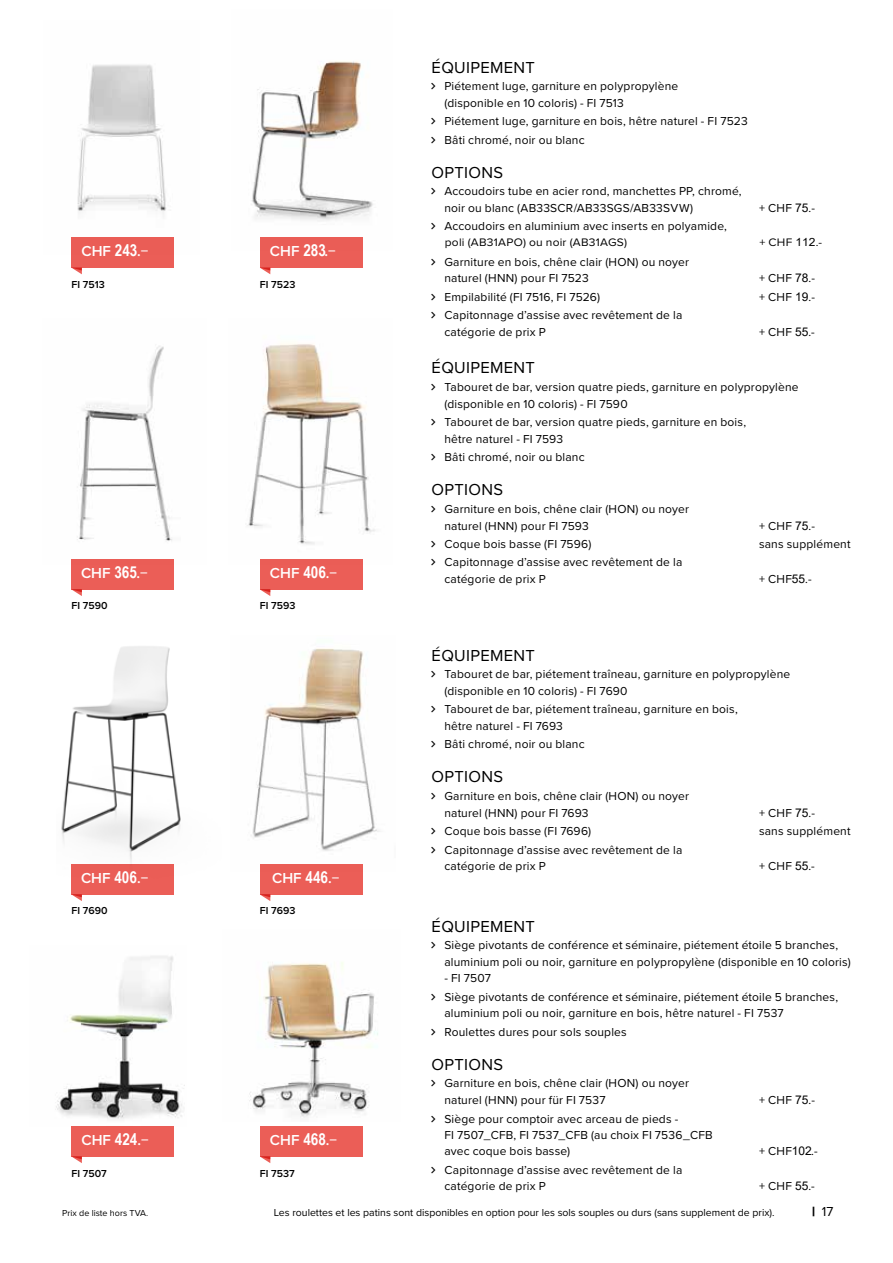
<style>
.page{position:relative;width:893px;height:1263px;background:#fff}
.page>*{position:absolute;margin:0;border:0;box-sizing:border-box;transform-origin:0 0}
.t1{font:16.5px "Proxima Nova";letter-spacing:.02em;color:#000}
.t2{font:600 15px "Proxima Nova";color:#fff}
.t3{font:13.5px "Proxima Nova";color:#000}
.t4{font:12px/16.5px "Proxima Nova";letter-spacing:.015em;color:#000}
.t5{font:11.25px "Proxima Nova";letter-spacing:.02em;color:#000;scale:1.06 1}
.t6{font:10.5px "Proxima Nova";color:#000}
.t7{font:600 10.5px "Proxima Nova";color:#000}
.t8{font:9px "Proxima Nova";color:#000}
.s1{font-family:"Arial Narrow";font-weight:700;font-size:16.5px}
.s2{font-family:"Arial"}
.s3{font-weight:900}
</style>
<div class="page">
<img style="left:71px;top:346px;width:102px;height:218px">
<img style="left:247px;top:343px;width:128px;height:221px">
<img style="left:251px;top:61px;width:122px;height:190px">
<img style="left:71px;top:64px;width:95px;height:191px">
<img style="left:61px;top:646px;width:120px;height:234px">
<img style="left:251px;top:648px;width:129px;height:224px">
<img style="left:55px;top:956px;width:130px;height:163px">
<img style="left:249px;top:962px;width:129px;height:156px">
<div style="left:72px;top:559px;width:102px;height:30px;background:#eb5e57"></div>
<svg style="left:72px;top:589px;width:10px;height:7px"></svg>
<div style="left:260px;top:559px;width:102px;height:30px;background:#eb5e57"></div>
<svg style="left:260px;top:589px;width:10px;height:7px"></svg>
<div style="left:72px;top:237px;width:102px;height:31px;background:#eb5e57"></div>
<svg style="left:72px;top:268px;width:10px;height:6px"></svg>
<div style="left:260px;top:237px;width:102px;height:31px;background:#eb5e57"></div>
<svg style="left:260px;top:268px;width:10px;height:6px"></svg>
<div style="left:72px;top:1126px;width:102px;height:30px;background:#eb5e57"></div>
<svg style="left:72px;top:1156px;width:10px;height:7px"></svg>
<div style="left:260px;top:1126px;width:102px;height:30px;background:#eb5e57"></div>
<svg style="left:260px;top:1156px;width:10px;height:7px"></svg>
<div style="left:72px;top:864px;width:102px;height:30px;background:#eb5e57"></div>
<svg style="left:72px;top:894px;width:10px;height:7px"></svg>
<div style="left:260px;top:864px;width:102px;height:30px;background:#eb5e57"></div>
<svg style="left:260px;top:894px;width:10px;height:7px"></svg>
<p class="t2" style="left:82px;top:240px;width:68px">CHF <span class="s1">243</span>.−</p>
<p class="t2" style="left:270px;top:240px;width:67px">CHF <span class="s1">283</span>.−</p>
<p class="t7" style="left:72px;top:276px;width:35px">FI 7513</p>
<p class="t7" style="left:260px;top:276px;width:37px">FI 7523</p>
<p class="t2" style="left:81px;top:561px;width:68px">CHF <span class="s1">365</span>.−</p>
<p class="t2" style="left:270px;top:561px;width:69px">CHF <span class="s1">406</span>.−</p>
<p class="t7" style="left:72px;top:598px;width:37px">FI 7590</p>
<p class="t7" style="left:260px;top:598px;width:37px">FI 7593</p>
<p class="t2" style="left:81px;top:867px;width:69px">CHF <span class="s1">406</span>.−</p>
<p class="t2" style="left:272px;top:867px;width:69px">CHF <span class="s1">446</span>.−</p>
<p class="t7" style="left:72px;top:903px;width:37px">FI 7690</p>
<p class="t7" style="left:260px;top:903px;width:37px">FI 7693</p>
<p class="t2" style="left:82px;top:1129px;width:69px">CHF <span class="s1">424</span>.−</p>
<p class="t2" style="left:270px;top:1129px;width:69px">CHF <span class="s1">468</span>.−</p>
<p class="t7" style="left:72px;top:1165px;width:37px">FI 7507</p>
<p class="t7" style="left:260px;top:1165px;width:36px">FI 7537</p>
<h1 class="t1" style="left:432px;top:55px;width:105px">ÉQUIPEMENT</h1>
<p class="t4" style="left:444px;top:77px;width:235px">Piétement luge, garniture en polypropylène (disponible en 10 coloris) - FI 7513</p>
<p class="t4" style="left:444px;top:111px;width:305px;line-height:18.6px">Piétement luge, garniture en bois, hêtre naturel - FI 7523<br>Bâti chromé, noir ou blanc</p>
<h1 class="t1" style="left:432px;top:160px;width:73px">OPTIONS</h1>
<p class="t4" style="left:444px;top:182px;width:299px">Accoudoirs tube en acier rond, manchettes PP, chromé,</p>
<p class="t4" style="left:444px;top:218px;width:284px">Accoudoirs en aluminium avec inserts en polyamide,</p>
<p class="t4" style="left:444px;top:253px;width:246px">Garniture en bois, chêne clair (HON) ou noyer</p>
<p class="t4" style="left:444px;top:199px;width:250px">noir ou blanc (AB33SCR/AB33SGS/AB33SVW)</p>
<p class="t4" style="left:759px;top:199px;width:57px">+ CHF <span class="s2">75</span>.-</p>
<p class="t5" style="left:445px;top:234px;width:173px">poli (AB31APO) ou noir (AB31AGS)</p>
<p class="t5" style="left:759px;top:234px;width:61px">+ CHF <span class="s2">112</span>.-</p>
<p class="t4" style="left:444px;top:269px;width:146px">naturel (HNN) pour FI 7523</p>
<p class="t4" style="left:759px;top:269px;width:57px">+ CHF <span class="s2">78</span>.-</p>
<p class="t4" style="left:444px;top:288px;width:157px">Empilabilité (FI 7516, FI 7526)</p>
<p class="t4" style="left:759px;top:288px;width:57px">+ CHF <span class="s2">19</span>.-</p>
<p class="t4" style="left:444px;top:323px;width:103px">catégorie de prix P</p>
<p class="t4" style="left:759px;top:323px;width:57px">+ CHF <span class="s2">55</span>.-</p>
<p class="t4" style="left:444px;top:306px;width:239px">Capitonnage d’assise avec revêtement de la</p>
<h1 class="t1" style="left:432px;top:356px;width:105px">ÉQUIPEMENT</h1>
<p class="t4" style="left:444px;top:378px;width:356px">Tabouret de bar, version quatre pieds, garniture en polypropylène (disponible en 10 coloris) - FI 7590</p>
<p class="t4" style="left:444px;top:413px;width:303px">Tabouret de bar, version quatre pieds, garniture en bois, hêtre naturel - FI 7593</p>
<p class="t4" style="left:444px;top:448px;width:142px">Bâti chromé, noir ou blanc</p>
<h1 class="t1" style="left:432px;top:477px;width:73px">OPTIONS</h1>
<p class="t4" style="left:444px;top:500px;width:246px">Garniture en bois, chêne clair (HON) ou noyer</p>
<p class="t4" style="left:444px;top:535px;width:148px">Coque bois basse (FI 7596)</p>
<p class="t4" style="left:759px;top:535px;width:93px">sans supplément</p>
<p class="t4" style="left:444px;top:554px;width:239px">Capitonnage d’assise avec revêtement de la</p>
<p class="t4" style="left:444px;top:517px;width:146px">naturel (HNN) pour FI 7593</p>
<p class="t4" style="left:759px;top:517px;width:57px">+ CHF <span class="s2">75</span>.-</p>
<p class="t4" style="left:444px;top:570px;width:103px">catégorie de prix P</p>
<p class="t4" style="left:759px;top:570px;width:54px">+ CHF<span class="s2">55</span>.-</p>
<h1 class="t1" style="left:432px;top:643px;width:105px">ÉQUIPEMENT</h1>
<p class="t4" style="left:444px;top:665px;width:347px">Tabouret de bar, piétement traîneau, garniture en polypropylène (disponible en 10 coloris) - FI 7690</p>
<p class="t4" style="left:444px;top:700px;width:295px">Tabouret de bar, piétement traîneau, garniture en bois, hêtre naturel - FI 7693</p>
<p class="t4" style="left:444px;top:736px;width:142px">Bâti chromé, noir ou blanc</p>
<h1 class="t1" style="left:432px;top:764px;width:73px">OPTIONS</h1>
<p class="t4" style="left:444px;top:787px;width:246px">Garniture en bois, chêne clair (HON) ou noyer</p>
<p class="t4" style="left:444px;top:822px;width:148px">Coque bois basse (FI 7696)</p>
<p class="t4" style="left:759px;top:822px;width:93px">sans supplément</p>
<p class="t4" style="left:444px;top:841px;width:239px">Capitonnage d’assise avec revêtement de la</p>
<p class="t4" style="left:444px;top:804px;width:146px">naturel (HNN) pour FI 7693</p>
<p class="t4" style="left:759px;top:804px;width:57px">+ CHF <span class="s2">75</span>.-</p>
<p class="t4" style="left:444px;top:857px;width:103px">catégorie de prix P</p>
<p class="t4" style="left:759px;top:857px;width:57px">+ CHF <span class="s2">55</span>.-</p>
<h1 class="t1" style="left:432px;top:914px;width:105px">ÉQUIPEMENT</h1>
<p class="t4" style="left:444px;top:936px;width:408px">Siège pivotants de conférence et séminaire, piétement étoile 5 branches, aluminium poli ou noir, garniture en polypropylène (disponible en 10 coloris)</p>
<p class="t4" style="left:444px;top:968px;width:395px;line-height:18.6px">- FI 7507<br>Siège pivotants de conférence et séminaire, piétement étoile 5 branches,</p>
<p class="t4" style="left:444px;top:1004px;width:341px;line-height:18.6px">aluminium poli ou noir, garniture en bois, hêtre naturel - FI 7537<br>Roulettes dures pour sols souples</p>
<h1 class="t1" style="left:432px;top:1052px;width:73px">OPTIONS</h1>
<p class="t4" style="left:444px;top:1075px;width:246px">Garniture en bois, chêne clair (HON) ou noyer</p>
<p class="t4" style="left:444px;top:1110px;width:235px">Siège pour comptoir avec arceau de pieds -</p>
<p class="t4" style="left:444px;top:1091px;width:163px">naturel (HNN) pour für FI 7537</p>
<p class="t4" style="left:759px;top:1091px;width:57px">+ CHF <span class="s2">75</span>.-</p>
<p class="t4" style="left:444px;top:1126px;width:270px">FI 7507_CFB, FI 7537_CFB (au choix FI 7536_CFB avec coque bois basse)</p>
<p class="t4" style="left:759px;top:1142px;width:60px">+ CHF<span class="s2">102</span>.-</p>
<p class="t4" style="left:444px;top:1161px;width:239px">Capitonnage d’assise avec revêtement de la</p>
<p class="t4" style="left:444px;top:1177px;width:103px">catégorie de prix P</p>
<p class="t4" style="left:759px;top:1177px;width:57px">+ CHF <span class="s2">55</span>.-</p>
<p class="t8" style="left:62px;top:1206px;width:87px">Prix de liste hors TVA.</p>
<p class="t6" style="left:274px;top:1205px;width:502px">Les roulettes et les patins sont disponibles en option pour les sols souples ou durs (sans supplement de prix).</p>
<p class="t3" style="left:812px;top:1201px;width:23px"><span class="s3">|</span> 17</p>
</div>
